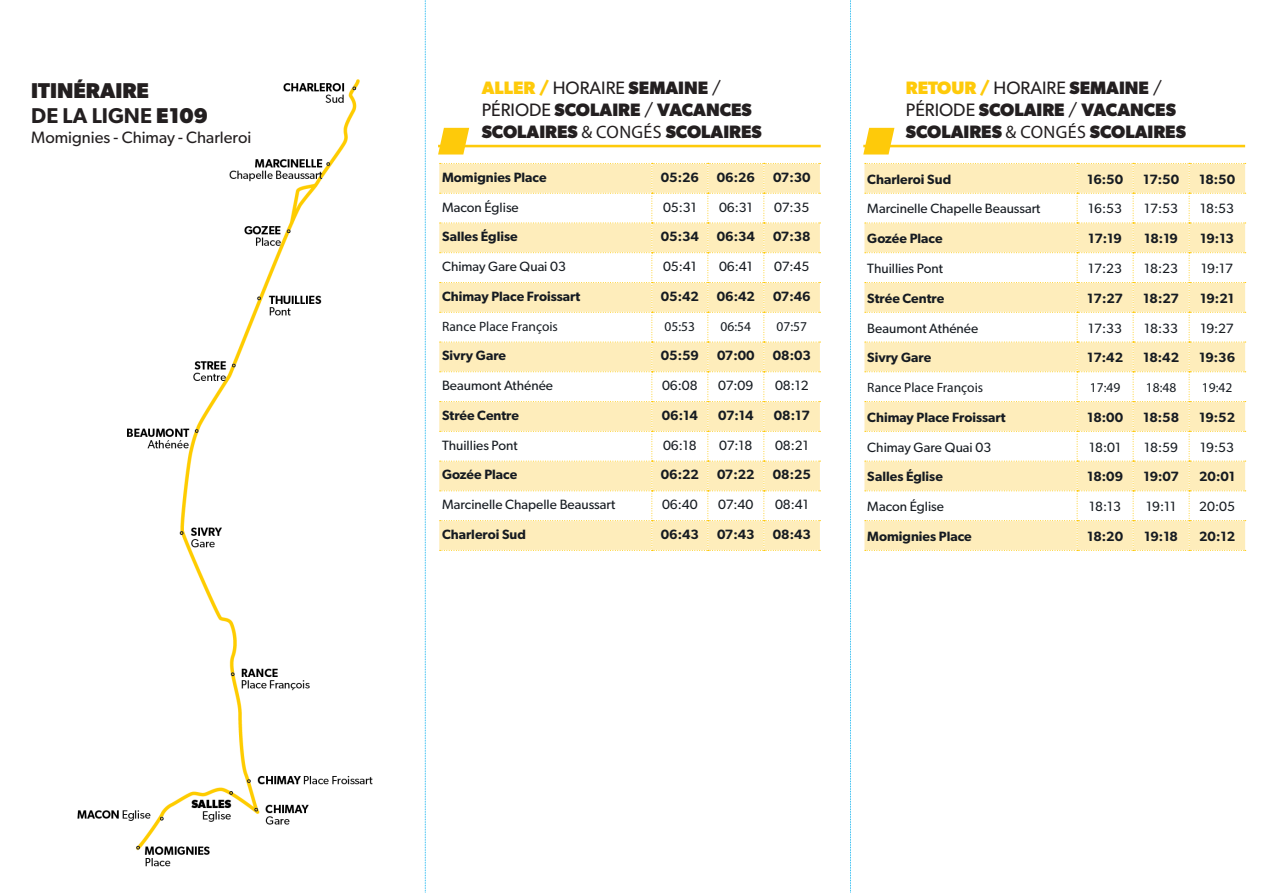
<style>
.page{position:relative;width:1263px;height:893px;background:#fff}
.page>*{position:absolute;margin:0;border:0;box-sizing:border-box;transform-origin:0 0}
.t1{font:700 21.45px/25.8px "Gibson";color:#231f20}
.t2{font:700 18px/21.6px "Gibson";color:#231f20}
.t3{font:16.5px "Gibson";color:#231f20}
.Gibson_-_7_-_SemiBol{font:600 13.5px "Gibson";color:#161b21}
.Gibson_-_7_-_Regular{font:13.5px "Gibson";color:#161b21}
.Gibson_-_7_-_SemiBol-2{font:13.5px "Myriad Pro";color:#161b21}
.s1{font-weight:600}
.s2{color:#feca0a}
.s3{font-weight:400}
.s4{font-family:"Myriad Pro";font-weight:400}
</style>
<div class="page">
<img style="left:78px;top:80px;width:295px;height:787px">
<hr style="left:438px;top:145px;width:383px;height:2px;background:#feca0a">
<hr style="left:863px;top:145px;width:382px;height:2px;background:#feca0a">
<svg style="left:438px;top:128px;width:31px;height:27px"></svg>
<svg style="left:863px;top:128px;width:31px;height:27px"></svg>
<svg style="left:440px;top:163px;width:380px;height:388px"></svg>
<svg style="left:865px;top:163px;width:381px;height:388px"></svg>
<svg style="left:425px;top:0;width:1px;height:893px"></svg>
<svg style="left:850px;top:0;width:1px;height:893px"></svg>
<p class="t1" style="left:31px;top:77px;width:178px">ITINÉRAIRE<br><span class="s1">DE LA LIGNE</span> E109</p>
<p class="t3" style="left:31px;top:128px;width:222px">Momignies - Chimay - Charleroi</p>
<p class="t2" style="left:482px;top:77px;width:272px"><span class="s2">ALLER /</span> <span class="s3">HORAIRE</span> SEMAINE <span class="s3">/<br>PÉRIODE</span> SCOLAIRE <span class="s3">/</span> VACANCES</p>
<p class="t2" style="left:482px;top:120px;width:282px">SCOLAIRES <span class="s4">&amp; CONGÉS</span> SCOLAIRES</p>
<p class="Gibson_-_7_-_SemiBol" style="left:442px;top:169px;width:106px">Momignies Place</p>
<p class="Gibson_-_7_-_SemiBol" style="left:661px;top:169px;width:40px">05:26</p>
<p class="Gibson_-_7_-_SemiBol" style="left:717px;top:169px;width:40px">06:26</p>
<p class="Gibson_-_7_-_SemiBol" style="left:773px;top:169px;width:39px">07:30</p>
<p class="Gibson_-_7_-_Regular" style="left:442px;top:199px;width:78px">Macon Église</p>
<p class="Gibson_-_7_-_Regular" style="left:663px;top:199px;width:35px">05:31</p>
<p class="Gibson_-_7_-_Regular" style="left:719px;top:199px;width:35px">06:31</p>
<p class="Gibson_-_7_-_Regular" style="left:774px;top:199px;width:37px">07:35</p>
<p class="Gibson_-_7_-_SemiBol" style="left:442px;top:229px;width:77px">Salles Église</p>
<p class="Gibson_-_7_-_SemiBol" style="left:661px;top:229px;width:40px">05:34</p>
<p class="Gibson_-_7_-_SemiBol" style="left:717px;top:229px;width:40px">06:34</p>
<p class="Gibson_-_7_-_SemiBol" style="left:773px;top:229px;width:39px">07:38</p>
<p class="Gibson_-_7_-_Regular" style="left:442px;top:258px;width:125px">Chimay Gare Quai 03</p>
<p class="Gibson_-_7_-_Regular" style="left:663px;top:258px;width:35px">05:41</p>
<p class="Gibson_-_7_-_Regular" style="left:719px;top:258px;width:35px">06:41</p>
<p class="Gibson_-_7_-_Regular" style="left:774px;top:258px;width:37px">07:45</p>
<p class="Gibson_-_7_-_SemiBol" style="left:442px;top:288px;width:140px">Chimay Place Froissart</p>
<p class="Gibson_-_7_-_SemiBol" style="left:661px;top:288px;width:40px">05:42</p>
<p class="Gibson_-_7_-_SemiBol" style="left:717px;top:288px;width:40px">06:42</p>
<p class="Gibson_-_7_-_SemiBol" style="left:773px;top:288px;width:39px">07:46</p>
<p class="Gibson_-_7_-_SemiBol-2" style="left:442px;top:318px;width:117px">Rance Place François</p>
<p class="Gibson_-_7_-_SemiBol-2" style="left:665px;top:318px;width:32px">05:53</p>
<p class="Gibson_-_7_-_SemiBol-2" style="left:721px;top:318px;width:32px">06:54</p>
<p class="Gibson_-_7_-_SemiBol-2" style="left:777px;top:318px;width:32px">07:57</p>
<p class="Gibson_-_7_-_SemiBol" style="left:442px;top:348px;width:66px">Sivry Gare</p>
<p class="Gibson_-_7_-_SemiBol" style="left:661px;top:348px;width:40px">05:59</p>
<p class="Gibson_-_7_-_SemiBol" style="left:717px;top:348px;width:39px">07:00</p>
<p class="Gibson_-_7_-_SemiBol" style="left:773px;top:348px;width:40px">08:03</p>
<p class="Gibson_-_7_-_Regular" style="left:442px;top:377px;width:112px">Beaumont Athénée</p>
<p class="Gibson_-_7_-_Regular" style="left:662px;top:377px;width:37px">06:08</p>
<p class="Gibson_-_7_-_Regular" style="left:718px;top:377px;width:37px">07:09</p>
<p class="Gibson_-_7_-_Regular" style="left:775px;top:377px;width:35px">08:12</p>
<p class="Gibson_-_7_-_SemiBol" style="left:442px;top:407px;width:78px">Strée Centre</p>
<p class="Gibson_-_7_-_SemiBol" style="left:662px;top:407px;width:38px">06:14</p>
<p class="Gibson_-_7_-_SemiBol" style="left:718px;top:407px;width:37px">07:14</p>
<p class="Gibson_-_7_-_SemiBol" style="left:774px;top:407px;width:38px">08:17</p>
<p class="Gibson_-_7_-_Regular" style="left:442px;top:437px;width:77px">Thuillies Pont</p>
<p class="Gibson_-_7_-_Regular" style="left:663px;top:437px;width:35px">06:18</p>
<p class="Gibson_-_7_-_Regular" style="left:719px;top:437px;width:35px">07:18</p>
<p class="Gibson_-_7_-_Regular" style="left:775px;top:437px;width:35px">08:21</p>
<p class="Gibson_-_7_-_SemiBol" style="left:442px;top:467px;width:77px">Gozée Place</p>
<p class="Gibson_-_7_-_SemiBol" style="left:661px;top:467px;width:40px">06:22</p>
<p class="Gibson_-_7_-_SemiBol" style="left:717px;top:467px;width:39px">07:22</p>
<p class="Gibson_-_7_-_SemiBol" style="left:773px;top:467px;width:40px">08:25</p>
<p class="Gibson_-_7_-_Regular" style="left:442px;top:496px;width:175px">Marcinelle Chapelle Beaussart</p>
<p class="Gibson_-_7_-_Regular" style="left:662px;top:496px;width:37px">06:40</p>
<p class="Gibson_-_7_-_Regular" style="left:718px;top:496px;width:37px">07:40</p>
<p class="Gibson_-_7_-_Regular" style="left:775px;top:496px;width:35px">08:41</p>
<p class="Gibson_-_7_-_SemiBol" style="left:442px;top:526px;width:85px">Charleroi Sud</p>
<p class="Gibson_-_7_-_SemiBol" style="left:661px;top:526px;width:40px">06:43</p>
<p class="Gibson_-_7_-_SemiBol" style="left:717px;top:526px;width:39px">07:43</p>
<p class="Gibson_-_7_-_SemiBol" style="left:773px;top:526px;width:40px">08:43</p>
<p class="t2" style="left:906px;top:77px;width:272px"><span class="s2">RETOUR /</span> <span class="s3">HORAIRE</span> SEMAINE <span class="s3">/<br>PÉRIODE</span> SCOLAIRE <span class="s3">/</span> VACANCES</p>
<p class="t2" style="left:906px;top:120px;width:282px">SCOLAIRES <span class="s4">&amp; CONGÉS</span> SCOLAIRES</p>
<p class="Gibson_-_7_-_SemiBol" style="left:867px;top:171px;width:85px">Charleroi Sud</p>
<p class="Gibson_-_7_-_SemiBol" style="left:1087px;top:171px;width:38px">16:50</p>
<p class="Gibson_-_7_-_SemiBol" style="left:1143px;top:171px;width:38px">17:50</p>
<p class="Gibson_-_7_-_SemiBol" style="left:1199px;top:171px;width:38px">18:50</p>
<p class="Gibson_-_7_-_Regular" style="left:867px;top:201px;width:175px">Marcinelle Chapelle Beaussart</p>
<p class="Gibson_-_7_-_Regular" style="left:1088px;top:201px;width:35px">16:53</p>
<p class="Gibson_-_7_-_Regular" style="left:1144px;top:201px;width:35px">17:53</p>
<p class="Gibson_-_7_-_Regular" style="left:1200px;top:201px;width:35px">18:53</p>
<p class="Gibson_-_7_-_SemiBol" style="left:867px;top:231px;width:77px">Gozée Place</p>
<p class="Gibson_-_7_-_SemiBol" style="left:1088px;top:231px;width:35px">17:19</p>
<p class="Gibson_-_7_-_SemiBol" style="left:1144px;top:231px;width:35px">18:19</p>
<p class="Gibson_-_7_-_SemiBol" style="left:1200px;top:231px;width:35px">19:13</p>
<p class="Gibson_-_7_-_Regular" style="left:867px;top:260px;width:77px">Thuillies Pont</p>
<p class="Gibson_-_7_-_Regular" style="left:1088px;top:260px;width:35px">17:23</p>
<p class="Gibson_-_7_-_Regular" style="left:1144px;top:260px;width:35px">18:23</p>
<p class="Gibson_-_7_-_Regular" style="left:1201px;top:260px;width:33px">19:17</p>
<p class="Gibson_-_7_-_SemiBol" style="left:867px;top:290px;width:78px">Strée Centre</p>
<p class="Gibson_-_7_-_SemiBol" style="left:1087px;top:290px;width:37px">17:27</p>
<p class="Gibson_-_7_-_SemiBol" style="left:1143px;top:290px;width:37px">18:27</p>
<p class="Gibson_-_7_-_SemiBol" style="left:1200px;top:290px;width:35px">19:21</p>
<p class="Gibson_-_7_-_Regular" style="left:867px;top:320px;width:112px">Beaumont Athénée</p>
<p class="Gibson_-_7_-_Regular" style="left:1088px;top:320px;width:35px">17:33</p>
<p class="Gibson_-_7_-_Regular" style="left:1144px;top:320px;width:35px">18:33</p>
<p class="Gibson_-_7_-_Regular" style="left:1200px;top:320px;width:35px">19:27</p>
<p class="Gibson_-_7_-_SemiBol" style="left:867px;top:350px;width:66px">Sivry Gare</p>
<p class="Gibson_-_7_-_SemiBol" style="left:1087px;top:350px;width:38px">17:42</p>
<p class="Gibson_-_7_-_SemiBol" style="left:1143px;top:350px;width:38px">18:42</p>
<p class="Gibson_-_7_-_SemiBol" style="left:1199px;top:350px;width:38px">19:36</p>
<p class="Gibson_-_7_-_SemiBol-2" style="left:867px;top:379px;width:117px">Rance Place François</p>
<p class="Gibson_-_7_-_SemiBol-2" style="left:1090px;top:379px;width:32px">17:49</p>
<p class="Gibson_-_7_-_SemiBol-2" style="left:1146px;top:379px;width:32px">18:48</p>
<p class="Gibson_-_7_-_SemiBol-2" style="left:1202px;top:379px;width:32px">19:42</p>
<p class="Gibson_-_7_-_SemiBol" style="left:867px;top:409px;width:140px">Chimay Place Froissart</p>
<p class="Gibson_-_7_-_SemiBol" style="left:1087px;top:409px;width:38px">18:00</p>
<p class="Gibson_-_7_-_SemiBol" style="left:1143px;top:409px;width:38px">18:58</p>
<p class="Gibson_-_7_-_SemiBol" style="left:1199px;top:409px;width:38px">19:52</p>
<p class="Gibson_-_7_-_Regular" style="left:867px;top:439px;width:125px">Chimay Gare Quai 03</p>
<p class="Gibson_-_7_-_Regular" style="left:1089px;top:439px;width:33px">18:01</p>
<p class="Gibson_-_7_-_Regular" style="left:1144px;top:439px;width:35px">18:59</p>
<p class="Gibson_-_7_-_Regular" style="left:1200px;top:439px;width:35px">19:53</p>
<p class="Gibson_-_7_-_SemiBol" style="left:867px;top:469px;width:77px">Salles Église</p>
<p class="Gibson_-_7_-_SemiBol" style="left:1087px;top:469px;width:38px">18:09</p>
<p class="Gibson_-_7_-_SemiBol" style="left:1143px;top:469px;width:37px">19:07</p>
<p class="Gibson_-_7_-_SemiBol" style="left:1199px;top:469px;width:38px">20:01</p>
<p class="Gibson_-_7_-_Regular" style="left:867px;top:498px;width:78px">Macon Église</p>
<p class="Gibson_-_7_-_Regular" style="left:1089px;top:498px;width:33px">18:13</p>
<p class="Gibson_-_7_-_Regular" style="left:1146px;top:498px;width:31px">19:11</p>
<p class="Gibson_-_7_-_Regular" style="left:1199px;top:498px;width:37px">20:05</p>
<p class="Gibson_-_7_-_SemiBol" style="left:867px;top:528px;width:106px">Momignies Place</p>
<p class="Gibson_-_7_-_SemiBol" style="left:1087px;top:528px;width:38px">18:20</p>
<p class="Gibson_-_7_-_SemiBol" style="left:1144px;top:528px;width:35px">19:18</p>
<p class="Gibson_-_7_-_SemiBol" style="left:1199px;top:528px;width:38px">20:12</p>
</div>
